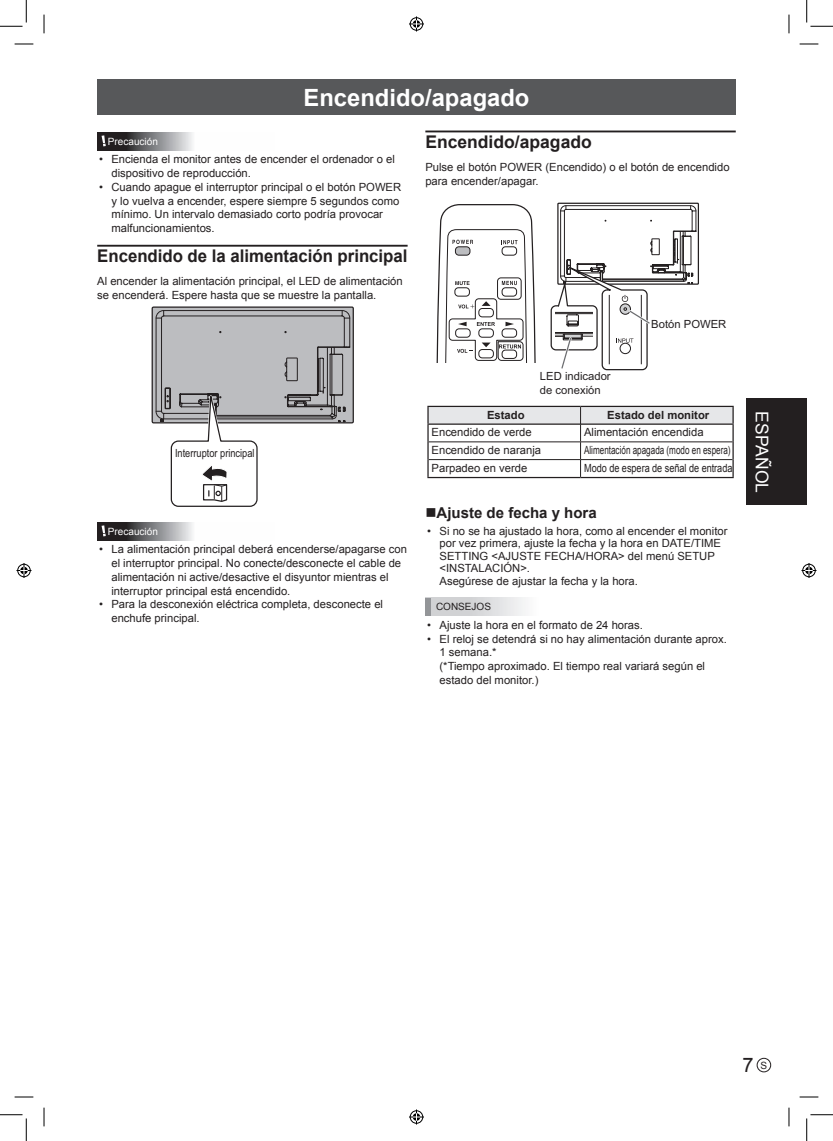
<style>
.page{position:relative;width:833px;height:1141px;background:#fff}
.page>*{position:absolute;margin:0;border:0;box-sizing:border-box;transform-origin:0 0}
.t1{font:700 23.75px "Arial";color:#fff}
.t2{font:20px "Arial";color:#231f20}
.t3{font:700 17.5px "Arial";color:#231f20;scale:.96 1}
.t4{font:700 17.5px "Arial";color:#231f20}
.t5{font:17.5px "Arial";color:#fff}
.t6{font:700 15px "Arial";color:#231f20}
.t7{font:11.25px/13.8px "Arial";color:#231f20}
.t8{font:11.25px "Arial";color:#231f20;scale:.72 1}
.t9{font:11.25px "Arial";color:#231f20;scale:.81 1}
.t10{font:700 11.25px "Arial";color:#231f20}
.t11{font:11.25px "Arial";color:#231f20;scale:.82 1}
.t12{font:10px "Arial";color:#fff}
.t13{font:10px "Arial";color:#231f20}
.s1{font-size:10px}
</style>
<div class="page">
<div style="left:746px;top:398px;width:60px;height:107px;background:#231f20"></div>
<div style="left:756px;top:1057px;width:14px;height:15px;border:1px solid #231f20;border-radius:50%"></div>
<div style="left:97px;top:79px;width:638px;height:36px;background:#57585a"></div>
<hr style="left:97px;top:245px;width:310px;height:2px;background:#231f20">
<svg style="left:97px;top:132px;width:96px;height:18px;background:#707072"></svg>
<svg style="left:101px;top:135px;width:5px;height:11px"></svg>
<div style="left:152px;top:307px;width:201px;height:116px;background:#bcbdc0"></div>
<div style="left:151px;top:306px;width:202px;height:117px;border:1px solid #231f20"></div>
<svg style="left:155px;top:310px;width:195px;height:197px"></svg>
<svg style="left:97px;top:522px;width:96px;height:18px;background:#707072"></svg>
<svg style="left:101px;top:525px;width:5px;height:11px"></svg>
<hr style="left:425px;top:130px;width:310px;height:2px;background:#231f20">
<svg style="left:436px;top:204px;width:100px;height:158px"></svg>
<div style="left:557px;top:203px;width:141px;height:82px;border:1px solid #231f20"></div>
<svg style="left:550px;top:205px;width:146px;height:166px"></svg>
<hr style="left:427px;top:477px;width:153px;height:1px;background:#231f20">
<hr style="left:580px;top:477px;width:153px;height:1px;background:#231f20">
<svg style="left:427px;top:406px;width:306px;height:71px"></svg>
<div style="left:425px;top:598px;width:177px;height:17px;background:linear-gradient(to right,#c9cacc,#fff)"></div>
<div style="left:425px;top:598px;width:5px;height:17px;background:#939598"></div>
<svg style="left:15px;top:43px;width:18px;height:1px"></svg>
<svg style="left:799px;top:43px;width:18px;height:1px"></svg>
<svg style="left:43px;top:15px;width:1px;height:18px"></svg>
<svg style="left:43px;top:1107px;width:1px;height:19px"></svg>
<svg style="left:789px;top:15px;width:1px;height:18px"></svg>
<svg style="left:789px;top:1107px;width:1px;height:19px"></svg>
<svg style="left:15px;top:44px;width:18px;height:1px"></svg>
<svg style="left:799px;top:44px;width:18px;height:1px"></svg>
<svg style="left:15px;top:1096px;width:18px;height:1px"></svg>
<svg style="left:799px;top:1096px;width:18px;height:1px"></svg>
<svg style="left:44px;top:15px;width:1px;height:18px"></svg>
<svg style="left:44px;top:1107px;width:1px;height:19px"></svg>
<svg style="left:788px;top:15px;width:1px;height:18px"></svg>
<svg style="left:788px;top:1107px;width:1px;height:19px"></svg>
<svg style="left:0;top:0;width:27px;height:27px"></svg>
<svg style="left:0;top:1114px;width:27px;height:26px"></svg>
<svg style="left:806px;top:0;width:26px;height:27px"></svg>
<svg style="left:806px;top:1114px;width:26px;height:26px"></svg>
<div style="left:408px;top:16px;width:16px;height:16px;border:3px solid #fff;border-radius:50%"></div>
<svg style="left:409px;top:16px;width:15px;height:15px"></svg>
<div style="left:408px;top:1109px;width:16px;height:15px;border:3px solid #fff;border-radius:50%"></div>
<svg style="left:409px;top:1109px;width:15px;height:15px"></svg>
<div style="left:16px;top:562px;width:16px;height:16px;border:3px solid #fff;border-radius:50%"></div>
<svg style="left:16px;top:563px;width:15px;height:15px"></svg>
<div style="left:800px;top:562px;width:16px;height:16px;border:3px solid #fff;border-radius:50%"></div>
<svg style="left:801px;top:563px;width:15px;height:15px"></svg>
<h1 class="t1" style="left:303px;top:81px;width:227px">Encendido/apagado</h1>
<p class="t12" style="left:108px;top:135px;width:52px">Precaución</p>
<p class="t7" style="left:111px;top:153px;width:285px;text-indent:-12px">• Encienda el monitor antes de encender el ordenador o el dispositivo de reproducción.</p>
<p class="t7" style="left:111px;top:180px;width:291px;text-indent:-12px">• Cuando apague el interruptor principal o el botón POWER y lo vuelva a encender, espere siempre 5 segundos como mínimo. Un intervalo demasiado corto podría provocar malfuncionamientos.</p>
<h3 class="t3" style="left:97px;top:244px;width:324px">Encendido de la alimentación principal</h3>
<p class="t7" style="left:97px;top:274px;width:307px">Al encender la alimentación principal, el LED de alimentación se encenderá. Espere hasta que se muestre la pantalla.</p>
<p class="t11" style="left:175px;top:445px;width:98px">Interruptor principal</p>
<p class="t12" style="left:108px;top:524px;width:52px">Precaución</p>
<p class="t7" style="left:111px;top:542px;width:297px;text-indent:-12px">• La alimentación principal deberá encenderse/apagarse con el interruptor principal. No conecte/desconecte el cable de alimentación ni active/desactive el disyuntor mientras el interruptor principal está encendido.</p>
<p class="t7" style="left:111px;top:597px;width:273px;text-indent:-12px">• Para la desconexión eléctrica completa, desconecte el enchufe principal.</p>
<h3 class="t4" style="left:425px;top:130px;width:168px">Encendido/apagado</h3>
<p class="t7" style="left:425px;top:160px;width:305px">Pulse el botón POWER (Encendido) o el botón de encendido para encender/apagar.</p>
<p class="t7" style="left:539px;top:369px;width:72px">LED indicador de conexión</p>
<p class="t7" style="left:651px;top:318px;width:77px">Botón POWER</p>
<p class="t10" style="left:487px;top:407px;width:39px">Estado</p>
<p class="t10" style="left:607px;top:407px;width:103px">Estado del monitor</p>
<p class="t7" style="left:431px;top:425px;width:102px">Encendido de verde</p>
<p class="t7" style="left:583px;top:425px;width:121px">Alimentación encendida</p>
<p class="t7" style="left:431px;top:443px;width:111px">Encendido de naranja</p>
<p class="t8" style="left:583px;top:442px;width:205px">Alimentación apagada (modo en espera)</p>
<p class="t7" style="left:431px;top:461px;width:97px">Parpadeo en verde</p>
<p class="t9" style="left:583px;top:460px;width:184px">Modo de espera de señal de entrada</p>
<h3 class="t6" style="left:425px;top:503px;width:173px">■Ajuste de fecha y hora</h3>
<p class="t7" style="left:439px;top:525px;width:289px;line-height:12.5px;text-indent:-12px">• Si no se ha ajustado la hora, como al encender el monitor por vez primera, ajuste la fecha y la hora en DATE/TIME SETTING &lt;AJUSTE FECHA/HORA&gt; del menú SETUP &lt;INSTALACIÓN&gt;.<br>Asegúrese de ajustar la fecha y la hora.</p>
<p class="t13" style="left:436px;top:600px;width:57px">CONSEJOS</p>
<p class="t7" style="left:427px;top:618px;width:217px">• Ajuste la hora en el formato de 24 horas.</p>
<p class="t7" style="left:439px;top:632px;width:289px;text-indent:-12px">• El reloj se detendrá si no hay alimentación durante aprox.<br>1 semana.*<br>(*Tiempo aproximado. El tiempo real variará según el estado del monitor.)</p>
<h3 class="t5" style="left:773px;top:411px;width:83px;rotate:90deg">ESPAÑOL</h3>
<h2 class="t2" style="left:742px;top:1051px;width:26px">7 <span class="s1">S</span></h2>
</div>
